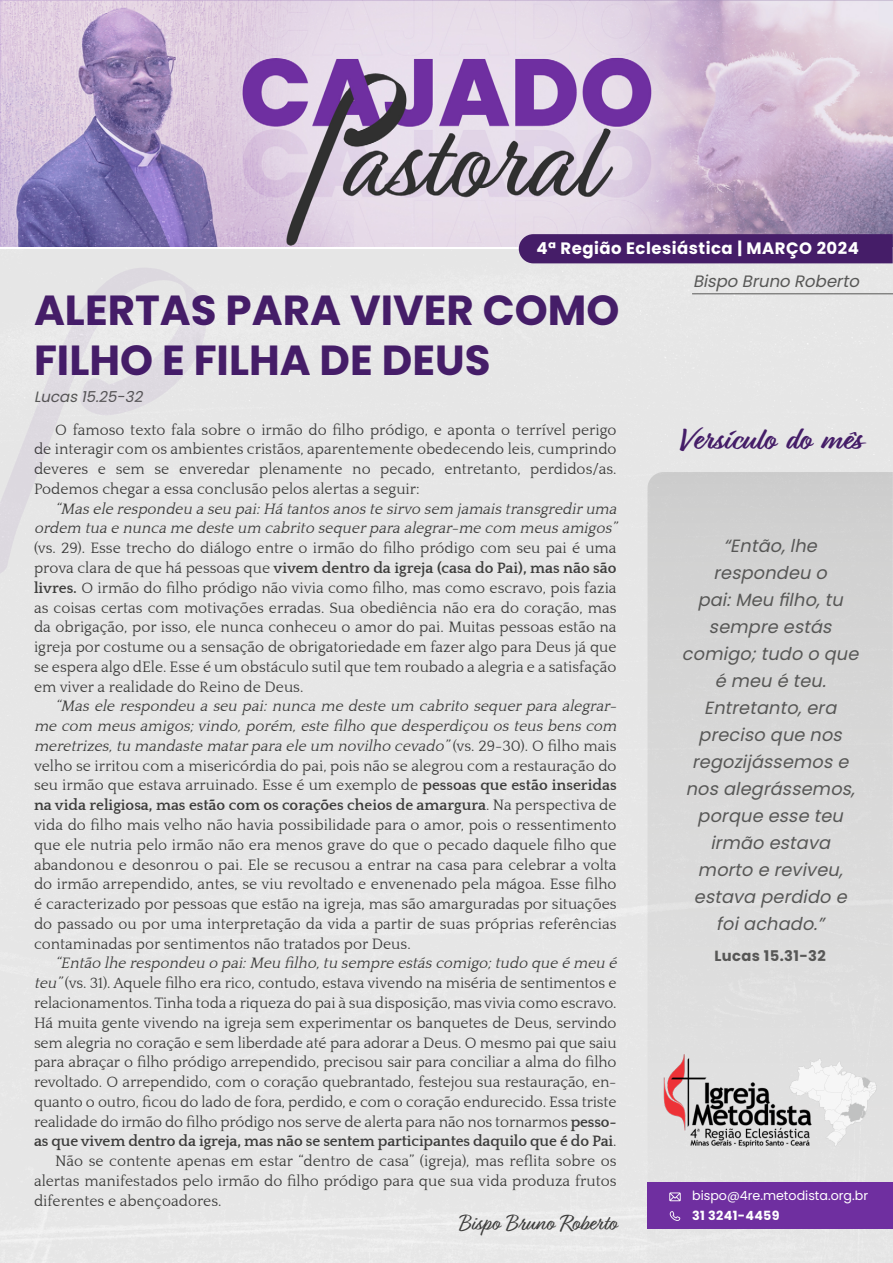
<style>
.page{position:relative;width:893px;height:1263px;background:#fff}
.page>*{position:absolute;margin:0;border:0;box-sizing:border-box;transform-origin:0 0}
.t1{font:700 42px/50.4px "Poppins";color:#451d68}
.t2{font:700 32.1px "Relation";color:#451d68}
.t3{font:22.5px "Relation";color:#3c3c3b}
.t4{font:italic 17.7px/27px "Poppins";color:#575756;text-align:center}
.t5{font:700 16.5px "Poppins";letter-spacing:.03em;color:#fff}
.t6{font:italic 16.5px "Poppins";color:#575756}
.t7{font:15.45px/19.8px "Quattrocento";color:#3c3c3b;text-align:justify}
.t8{font:italic 15.45px/19.8px "Quattrocento";color:#3c3c3b;text-align:right}
.t9{font:700 15.45px "Quattrocento";letter-spacing:-.01em;color:#3c3c3b}
.t10{font:italic 15px "Poppins";color:#575756}
.t11{font:700 14.7px "Poppins";letter-spacing:.025em;color:#575756}
.t12{font:12.6px "Poppins";color:#fff}
.t13{font:700 12.6px "Poppins";letter-spacing:.025em;color:#fff}
.s1{font-weight:700}
.s2{font-style:italic}
.s3{font-weight:400}
</style>
<div class="page">
<img style="left:0;top:0;width:893px;height:246px">
<svg style="left:647px;top:472px;width:246px;height:791px;background:#d9d9d9"></svg>
<div style="left:519px;top:234px;width:374px;height:29px;background:#451d68"></div>
<hr style="left:692px;top:293px;width:201px;height:1px;background:#575756">
<svg style="left:0;top:263px;width:220px;height:313px;background:#e5e4e5"></svg>
<div style="left:647px;top:1182px;width:246px;height:47px;background:#6f2fa0"></div>
<svg style="left:670px;top:1211px;width:10px;height:10px"></svg>
<svg style="left:669px;top:1192px;width:12px;height:9px"></svg>
<svg style="left:819px;top:1058px;width:58px;height:88px"></svg>
<img style="left:664px;top:1054px;width:155px;height:94px">
<p class="t5" style="left:537px;top:239px;width:324px">4ª Região Eclesiástica | MARÇO 2024</p>
<p class="t6" style="left:693px;top:272px;width:173px">Bispo Bruno Roberto</p>
<h1 class="t1" style="left:34px;top:285px;width:587px">ALERTAS PARA VIVER COMO<br>FILHO E FILHA DE DEUS</h1>
<p class="t10" style="left:34px;top:388px;width:115px">Lucas15.25-32</p>
<p class="t7" style="left:34px;top:420px;width:584px;text-indent:21px">O famoso texto fala sobre o irmão do filho pródigo, e aponta o terrível perigo de interagir com os ambientes cristãos, aparentemente obedecendo leis, cumprindo deveres e sem se enveredar plenamente no pecado, entretanto, perdidos/as.<br>Podemos chegar a essa conclusão pelos alertas a seguir:</p>
<p class="t8" style="left:34px;top:499px;width:587px">“Mas ele respondeu a seu pai:Há tantos anos te sirvo sem jamais transgrediruma ordem tua e nunca me deste um cabrito sequerpara alegrar-me com meus amigos”</p>
<p class="t7" style="left:34px;top:539px;width:584px">(vs. 29). Esse trecho do diálogo entre o irmão do filho pródigo com seu pai é uma prova clara de que há pessoas que <span class="s1">vivem dentro da igreja (casa do Pai), mas não são livres.</span> O irmão do filho pródigo não vivia como filho, mas como escravo, pois fazia as coisas certas com motivações erradas. Sua obediência não era do coração, mas da obrigação, por isso, ele nunca conheceu o amor do pai. Muitas pessoas estão na igreja por costume ou a sensação de obrigatoriedade em fazer algo para Deus já que se espera algo dEle. Esse é um obstáculo sutil que tem roubado a alegria e a satisfação em viver a realidade do Reino de Deus.</p>
<p class="t7" style="left:34px;top:697px;width:587px;text-align:left;text-indent:21px"><span class="s2">“Mas ele respondeu a seu pai: nunca me deste um cabrito sequer para alegrar&shy;me com meus amigos; vindo, porém, este filho que desperdiçou os teus bens com meretrizes,tu mandaste matarpara ele um novilho cevado”</span>(v s . 2 9 - 3 0 ) . O fi l h o m a i s velho se irritou com a misericórdia do pai, pois não se alegrou com a restauração do seu irmão que estava arruinado. Esse é um exemplo de <span class="s1">pessoas que estão inseridas na vida religiosa, mas estão com os corações cheios de amargura</span>. Na perspectiva de vida do filho mais velho não havia possibilidade para o amor, pois o ressentimento que ele nutria pelo irmão não era menos grave do que o pecado daquele filho que abandonou e desonrou o pai. Ele se recusou a entrar na casa para celebrar a volta do irmão arrependido, antes, se viu revoltado e envenenado pela mágoa. Esse filho é caracterizado por pessoas que estão na igreja, mas são amarguradas por situações do passado ou por uma interpretação da vida a partir de suas próprias referências contaminadas por sentimentos não tratados por Deus.</p>
<p class="t8" style="left:55px;top:954px;width:566px">“Então lhe respondeu o pai:Meu filho,tu sempre estás comigo;tudo que é meu é</p>
<p class="t7" style="left:34px;top:974px;width:584px"><span class="s2">teu”</span>(vs. 31). Aquele filho era rico, contudo, estava vivendo na miséria de sentimentos e</p>
<p class="t7" style="left:34px;top:993px;width:584px">relacionamentos. Tinha toda a riqueza do pai à sua disposição, mas vivia como escravo.</p>
<p class="t7" style="left:34px;top:1013px;width:584px">Há muita gente vivendo na igreja sem experimentar os banquetes de Deus, servindo</p>
<p class="t7" style="left:34px;top:1033px;width:584px">sem alegria no coração e sem liberdade até para adorar a Deus. O mesmo pai que saiu</p>
<p class="t7" style="left:34px;top:1053px;width:584px">para abraçar o filho pródigo arrependido, precisou sair para conciliar a alma do filho</p>
<p class="t7" style="left:34px;top:1073px;width:584px">revoltado. O arrependido, com o coração quebrantado, festejou sua restauração, en-</p>
<p class="t7" style="left:34px;top:1092px;width:584px">quanto o outro, ficou do lado de fora, perdido, e com o coração endurecido. Essa triste</p>
<p class="t7" style="left:34px;top:1112px;width:584px">realidade do irmão do filho pródigo nos serve de alerta para não nos tornarmos <span class="s1">pesso-</span></p>
<p class="t9" style="left:34px;top:1133px;width:584px">as que vivem dentro da igreja, mas não se sentem participantes daquilo que é do Pai<span class="s3">.</span></p>
<p class="t7" style="left:55px;top:1152px;width:563px">Não se contente apenas em estar “dentro de casa” (igreja), mas reflita sobre os</p>
<p class="t7" style="left:34px;top:1171px;width:584px">alertas manifestados pelo irmão do filho pródigo para que sua vida produza frutos</p>
<p class="t7" style="left:34px;top:1192px;width:189px">diferentes e abençoadores.</p>
<h3 class="t3" style="left:459px;top:1210px;width:159px">Bispo Bruno Roberto</h3>
<h2 class="t2" style="left:679px;top:421px;width:184px">Versículo do mês</h2>
<p class="t4" style="left:682px;top:532px;width:184px">“Então,lhe respondeu o pai:Meu filho,tu sempre estás comigo;tudo o que é meu é teu.<br>Entretanto,era preciso que nos regozijássemose nosalegrássemos, porque esse teu irmão estava morto e reviveu, estava perdido e foiachado.”</p>
<p class="t11" style="left:714px;top:947px;width:113px">Lucas 15.31-32</p>
<p class="t12" style="left:692px;top:1188px;width:177px">bispo@4re.metodista.org.br</p>
<p class="t13" style="left:692px;top:1209px;width:89px">31 3241-4459</p>
</div>
